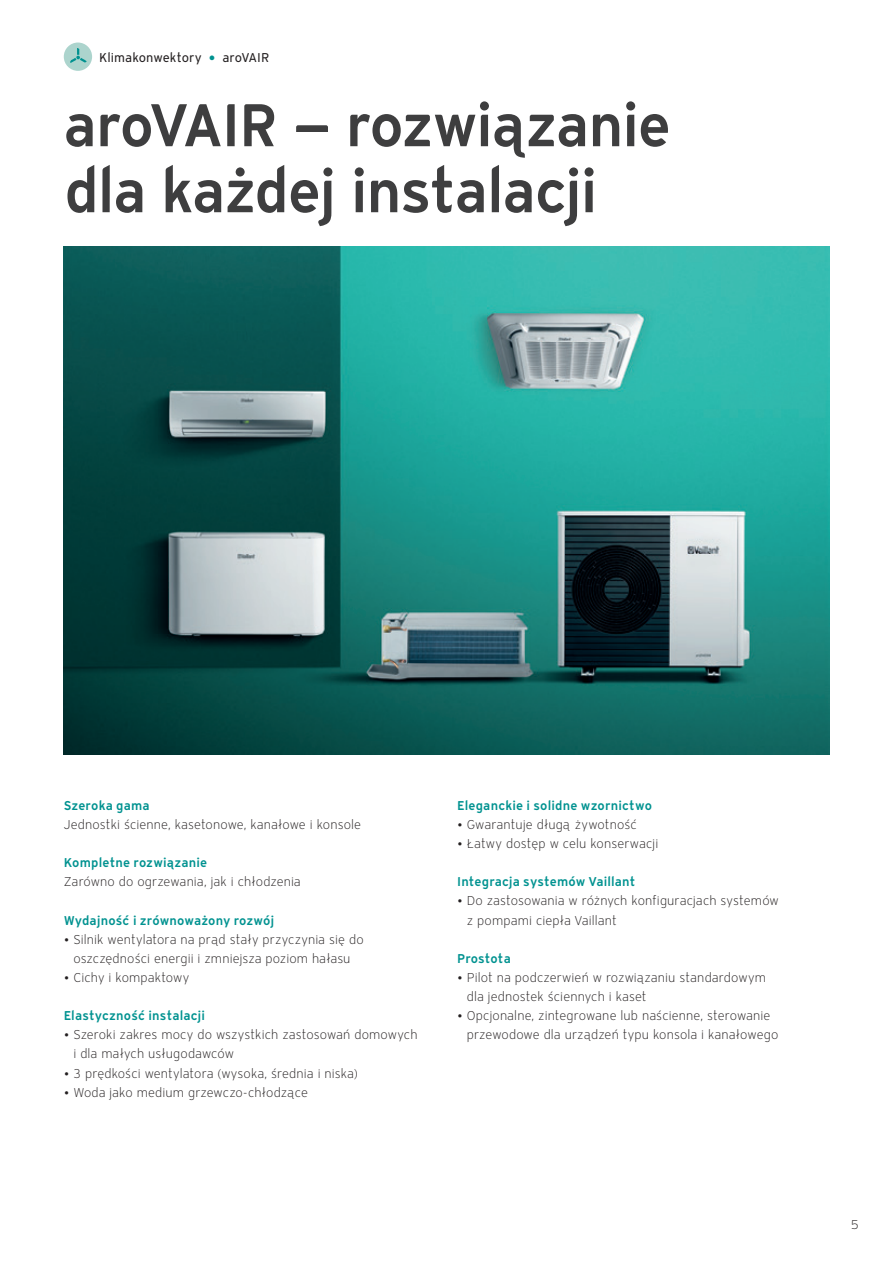
<style>
.page{position:relative;width:893px;height:1263px;background:#fff}
.page>*{position:absolute;margin:0;border:0;box-sizing:border-box;transform-origin:0 0}
.t1{font:600 60px/66px "Vaillant 16";letter-spacing:-.025em;color:#3e3e3f}
.Fließtext{font:300 12.75px/19.2px "Vaillant 16";letter-spacing:.005em;color:#231f20}
.Sublines{font:600 12.75px "Vaillant 16";letter-spacing:.01em;color:#009290}
.t2{font:12.75px "Vaillant 16";color:#231f20}
.tekst{font:300 12.75px "Vaillant 16";color:#231f20}
.s1{color:#009290}
</style>
<div class="page">
<img style="left:64px;top:247px;width:765px;height:507px">
<div style="left:64px;top:43px;width:28px;height:28px;background:#acd4cd;border-radius:50%"></div>
<svg style="left:70px;top:48px;width:17px;height:15px"></svg>
<p class="t2" style="left:99px;top:49px;width:172px">Klimakonwektory <span class="s1">⬤</span> aroVAIR</p>
<p class="t1" style="left:63px;top:90px;width:609px">aroVAIR — rozwiązanie dla każdej instalacji</p>
<p class="Sublines" style="left:64px;top:797px;width:87px">Szeroka gama</p>
<p class="Fließtext" style="left:64px;top:815px;width:299px">Jednostki ścienne, kasetonowe, kanałowe i konsole</p>
<p class="Sublines" style="left:64px;top:854px;width:145px">Kompletne rozwiązanie</p>
<p class="Fließtext" style="left:64px;top:872px;width:239px">Zarówno do ogrzewania, jak i chłodzenia</p>
<p class="Sublines" style="left:64px;top:911px;width:212px">Wydajność i zrównoważony rozwój</p>
<p class="Fließtext" style="left:64px;top:929px;width:301px;text-align:center">• Silnik wentylatora na prąd stały przyczynia się do oszczędności energii i zmniejsza poziom hałasu</p>
<p class="Fließtext" style="left:64px;top:968px;width:127px">• Cichy i kompaktowy</p>
<p class="Sublines" style="left:64px;top:1007px;width:143px">Elastyczność instalacji</p>
<p class="Fließtext" style="left:73px;top:1025px;width:346px;text-indent:-10px">• Szeroki zakres mocy do wszystkich zastosowań domowych i dla małych usługodawców</p>
<p class="Fließtext" style="left:64px;top:1063px;width:296px">• 3 prędkości wentylatora (wysoka, średnia i niska)</p>
<p class="Fließtext" style="left:64px;top:1082px;width:246px">• Woda jako medium grzewczo-chłodzące</p>
<p class="Sublines" style="left:457px;top:797px;width:196px">Eleganckie i solidne wzornictwo</p>
<p class="Fließtext" style="left:457px;top:815px;width:181px">• Gwarantuje długą żywotność</p>
<p class="Fließtext" style="left:457px;top:834px;width:203px">• Łatwy dostęp w celu konserwacji</p>
<p class="Sublines" style="left:457px;top:873px;width:180px">Integracja systemów Vaillant</p>
<p class="Fließtext" style="left:467px;top:891px;width:313px;text-indent:-10px">• Do zastosowania w różnych konfiguracjach systemów z pompami ciepła Vaillant</p>
<p class="Sublines" style="left:457px;top:950px;width:55px">Prostota</p>
<p class="Fließtext" style="left:467px;top:968px;width:301px;text-indent:-10px">• Pilot na podczerwień w rozwiązaniu standardowym dla jednostek ściennych i kaset</p>
<p class="Fließtext" style="left:467px;top:1006px;width:313px;text-indent:-10px">• Opcjonalne, zintegrowane lub naścienne, sterowanie przewodowe dla urządzeń typu konsola i kanałowego</p>
<p class="tekst" style="left:851px;top:1216px;width:10px">5</p>
</div>
